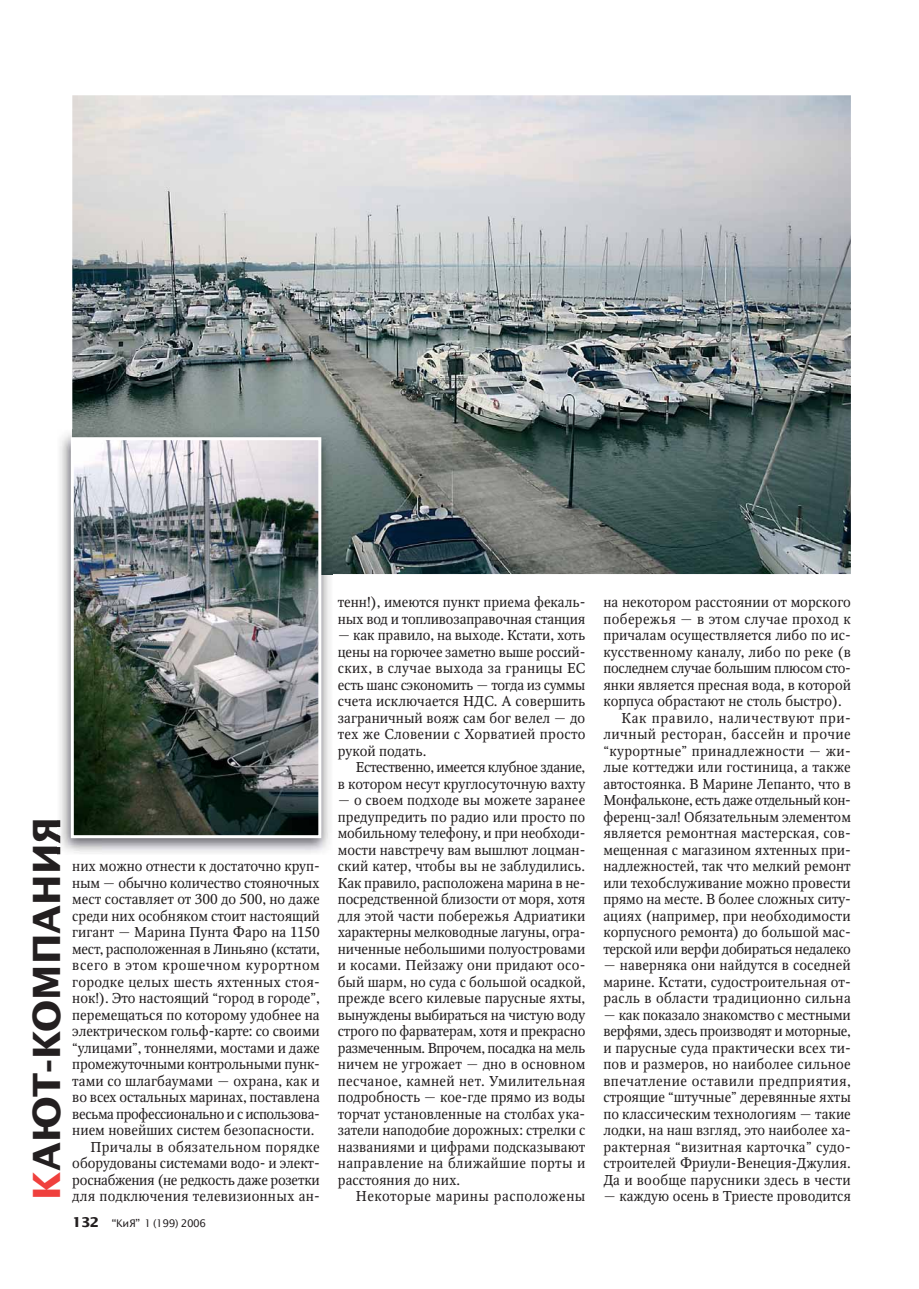
<style>
.page{position:relative;width:919px;height:1289px;background:#fff}
.page>*{position:absolute;margin:0;border:0;box-sizing:border-box;transform-origin:0 0}
.t1{font:700 37.5px "Office Type Sans";color:#231f20}
.t2{font:14.25px/16.5px "Octava C";color:#231f20;text-align:justify}
.t3{font:14.25px "Octava C";letter-spacing:.02em;color:#231f20}
.t4{font:14.25px "Octava C";letter-spacing:-.02em;color:#231f20}
.t5{font:14.25px "Octava C";letter-spacing:-.03em;color:#231f20}
.t6{font:14.25px "Octava C";letter-spacing:.04em;color:#231f20}
.t7{font:14.25px "Octava C";letter-spacing:-.025em;color:#231f20}
.t8{font:14.25px "Octava C";letter-spacing:.035em;color:#231f20}
.t9{font:14.25px "Octava C";letter-spacing:.025em;color:#231f20}
.t10{font:14.25px "Octava C";letter-spacing:.03em;color:#231f20}
.t11{font:10.5px "Office Type Sans";letter-spacing:-.03em;color:#231f20}
.s1{color:#ef403d}
.s2{font-weight:700;font-size:13.5px}
</style>
<div class="page">
<img style="left:72px;top:95px;width:778px;height:479px">
<img style="left:60px;top:434px;width:43px;height:420px">
<img style="left:103px;top:574px;width:229px;height:279px">
<img style="left:57px;top:820px;width:4px;height:34px">
<img style="left:72px;top:430px;width:260px;height:144px">
<img style="left:75px;top:441px;width:242px;height:393px">
<div style="left:71px;top:437px;width:250px;height:401px;border:3px solid #fff"></div>
<h1 class="t1" style="left:32px;top:1199px;width:384px;rotate:-90deg"><span class="s1">К</span>АЮТ-КОМПАНИЯ</h1>
<p class="t2" style="left:72px;top:859px;width:249px">них можно отнести к достаточно круп-</p>
<p class="t2" style="left:72px;top:876px;width:249px">ным — обычно количество стояночных</p>
<p class="t2" style="left:72px;top:892px;width:249px">мест составляет от 300 до 500, но даже</p>
<p class="t2" style="left:72px;top:909px;width:249px">среди них особняком стоит настоящий</p>
<p class="t2" style="left:72px;top:925px;width:249px">гигант — Марина Пунта Фаро на 1150</p>
<p class="t7" style="left:72px;top:943px;width:249px">мест, расположенная в Линьяно (кстати,</p>
<p class="t6" style="left:72px;top:960px;width:249px">всего в этом крошечном курортном</p>
<p class="t3" style="left:72px;top:976px;width:249px">городке целых шесть яхтенных стоя-</p>
<p class="t2" style="left:72px;top:991px;width:249px">нок!). Это настоящий “город в городе”,</p>
<p class="t2" style="left:72px;top:1008px;width:249px">перемещаться по которому удобнее на</p>
<p class="t2" style="left:72px;top:1024px;width:249px">электрическом гольф-карте: со своими</p>
<p class="t2" style="left:72px;top:1041px;width:249px">“улицами”, тоннелями, мостами и даже</p>
<p class="t2" style="left:72px;top:1057px;width:249px">промежуточными контрольными пунк-</p>
<p class="t2" style="left:72px;top:1074px;width:249px">тами со шлагбаумами — охрана, как и</p>
<p class="t2" style="left:72px;top:1090px;width:249px">во всех остальных маринах, поставлена</p>
<p class="t5" style="left:72px;top:1108px;width:249px">весьма профессионально и с использова-</p>
<p class="t2" style="left:72px;top:1123px;width:243px">нием новейших систем безопасности.</p>
<p class="t3" style="left:90px;top:1141px;width:231px">Причалы в обязательном порядке</p>
<p class="t2" style="left:72px;top:1156px;width:249px">оборудованы системами водо- и элект-</p>
<p class="t4" style="left:72px;top:1174px;width:249px">роснабжения (не редкость даже розетки</p>
<p class="t2" style="left:72px;top:1189px;width:249px">для подключения телевизионных ан-</p>
<p class="t11" style="left:72px;top:1219px;width:135px"><span class="s2">132</span> “КиЯ” 1 (199) 2006</p>
<p class="t2" style="left:338px;top:595px;width:249px">тенн!), имеются пункт приема фекаль&shy;ных вод и топливозаправочная станция</p>
<p class="t2" style="left:338px;top:628px;width:249px">— как правило, на выходе. Кстати, хоть цены на горючее заметно выше россий&shy;ских, в случае выхода за границы ЕС есть шанс сэкономить — тогда из суммы счета исключается НДС. А совершить заграничный вояж сам бог велел — до тех же Словении с Хорватией просто рукой подать.</p>
<p class="t2" style="left:338px;top:760px;width:249px;text-align:right">Естественно, имеется клубное здание,<br>в котором несут круглосуточную вахту</p>
<p class="t2" style="left:338px;top:793px;width:249px">— о своем подходе вы можете заранее предупредить по радио или просто по мобильному телефону, и при необходи&shy;мости навстречу вам вышлют лоцман&shy;ский катер, чтобы вы не заблудились.<br>Как правило, расположена марина в не&shy;посредственной близости от моря, хотя для этой части побережья Адриатики характерны мелководные лагуны, огра&shy;ниченные небольшими полуостровами и косами. Пейзажу они придают осо&shy;бый шарм, но суда с большой осадкой, прежде всего килевые парусные яхты, вынуждены выбираться на чистую воду строго по фарватерам, хотя и прекрасно размеченным. Впрочем, посадка на мель ничем не угрожает — дно в основном песчаное, камней нет. Умилительная подробность — кое-где прямо из воды торчат установленные на столбах ука&shy;затели наподобие дорожных: стрелки с названиями и цифрами подсказывают направление на ближайшие порты и расстояния до них.</p>
<p class="t10" style="left:356px;top:1191px;width:231px">Некоторые марины расположены</p>
<p class="t2" style="left:603px;top:595px;width:249px">на некотором расстоянии от морского</p>
<p class="t3" style="left:603px;top:613px;width:249px">побережья — в этом случае проход к</p>
<p class="t2" style="left:603px;top:628px;width:249px">причалам осуществляется либо по ис-</p>
<p class="t2" style="left:603px;top:645px;width:249px">кусственному каналу, либо по реке (в</p>
<p class="t4" style="left:603px;top:663px;width:249px">последнем случае большим плюсом сто-</p>
<p class="t2" style="left:603px;top:678px;width:249px">янки является пресная вода, в которой</p>
<p class="t2" style="left:603px;top:694px;width:240px">корпуса обрастают не столь быстро).</p>
<p class="t6" style="left:621px;top:712px;width:231px">Как правило, наличествуют при-</p>
<p class="t8" style="left:603px;top:729px;width:249px">личный ресторан, бассейн и прочие</p>
<p class="t9" style="left:603px;top:745px;width:249px">“курортные” принадлежности — жи-</p>
<p class="t2" style="left:603px;top:760px;width:249px">лые коттеджи или гостиница, а также</p>
<p class="t2" style="left:603px;top:777px;width:249px">автостоянка. В Марине Лепанто, что в</p>
<p class="t5" style="left:603px;top:795px;width:249px">Монфальконе, есть даже отдельный кон-</p>
<p class="t2" style="left:603px;top:810px;width:249px">ференц-зал! Обязательным элементом</p>
<p class="t3" style="left:603px;top:828px;width:249px">является ремонтная мастерская, сов-</p>
<p class="t2" style="left:603px;top:843px;width:249px">мещенная с магазином яхтенных при-</p>
<p class="t2" style="left:603px;top:859px;width:249px">надлежностей, так что мелкий ремонт</p>
<p class="t2" style="left:603px;top:876px;width:249px">или техобслуживание можно провести</p>
<p class="t2" style="left:603px;top:892px;width:249px">прямо на месте. В более сложных ситу-</p>
<p class="t2" style="left:603px;top:909px;width:249px">ациях (например, при необходимости</p>
<p class="t2" style="left:603px;top:925px;width:249px">корпусного ремонта) до большой мас-</p>
<p class="t4" style="left:603px;top:943px;width:249px">терской или верфи добираться недалеко</p>
<p class="t2" style="left:603px;top:958px;width:249px">— наверняка они найдутся в соседней марине. Кстати, судостроительная от&shy;расль в области традиционно сильна</p>
<p class="t2" style="left:603px;top:1008px;width:249px">— как показало знакомство с местными верфями, здесь производят и моторные, и парусные суда практически всех ти&shy;пов и размеров, но наиболее сильное впечатление оставили предприятия, строящие “штучные” деревянные яхты по классическим технологиям — такие лодки, на наш взгляд, это наиболее ха&shy;рактерная “визитная карточка” судо&shy;строителей Фриули-Венеция-Джулия.<br>Да и вообще парусники здесь в чести</p>
<p class="t2" style="left:603px;top:1189px;width:249px">— каждую осень в Триесте проводится</p>
</div>
